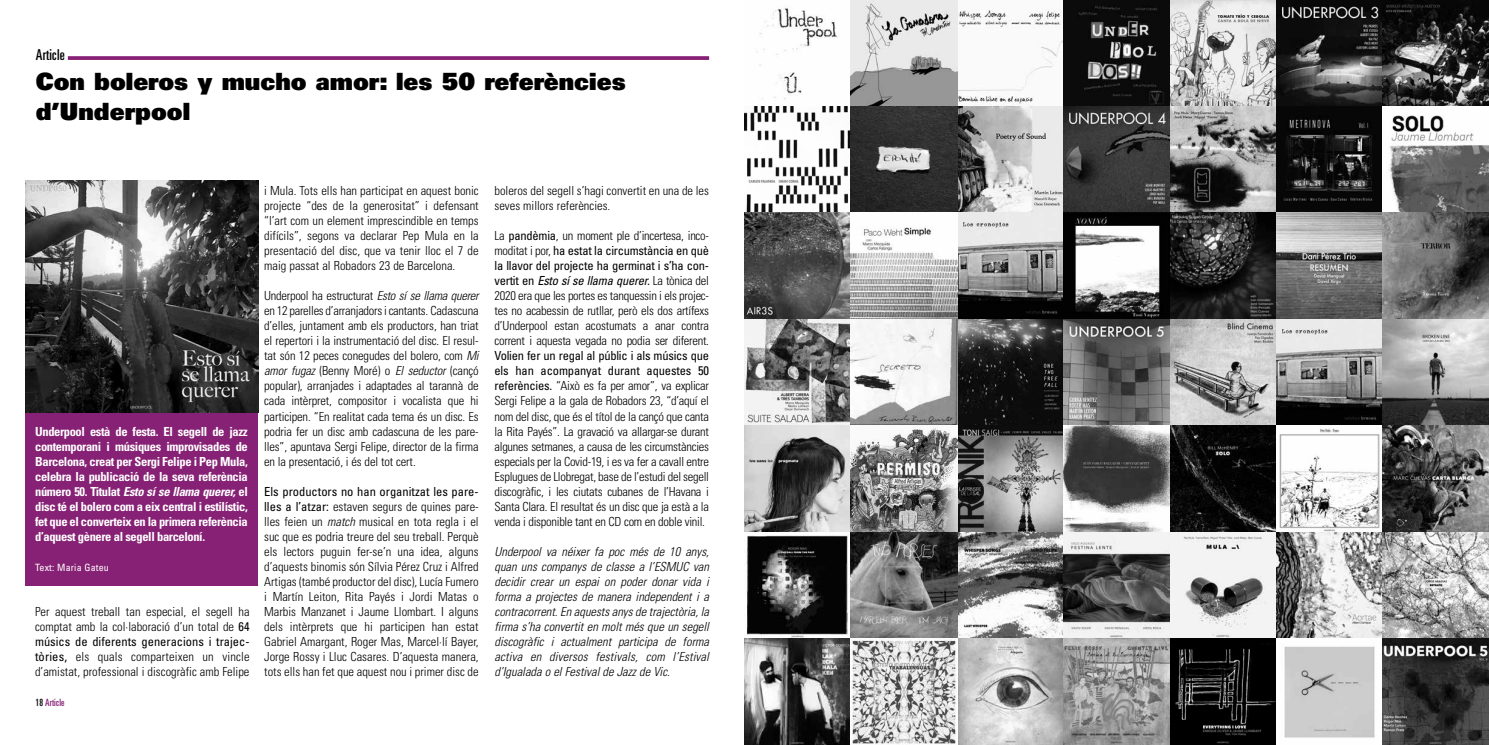
<style>
.page{position:relative;width:1489px;height:745px;background:#fff}
.page>*{position:absolute;margin:0;border:0;box-sizing:border-box;transform-origin:0 0}
.t1{font:23.75px/30px "Univers LT Std X Black";color:#000}
.t2{font:ultra-condensed 15px "Univers LT Std";letter-spacing:.02em;color:#000}
.t3{font:300 condensed 12.5px/15px "Univers LT Std";color:#000;text-align:justify}
.t4{font:italic 300 condensed 12.5px/15px "Univers LT Std";color:#000;text-align:justify}
.t5{font:700 condensed 12.5px/15px "Univers LT Std";letter-spacing:-.03em;color:#fff;text-align:justify}
.t6{font:condensed 10px "Univers LT Std";letter-spacing:.015em;color:#fff}
.t7{font:ultra-condensed 10px "Univers LT Std";letter-spacing:.02em;color:#872175}
.s1{font-style:italic}
.s2{font-weight:400}
.s3{color:#000}
.s4{font-weight:400;font-style:italic}
</style>
<div class="page">
<div style="left:25px;top:405px;width:233px;height:180px;background:#872175"></div>
<svg style="left:68px;top:56px;width:641px;height:4px;background:#8d2e7c"></svg>
<img style="left:25px;top:180px;width:233px;height:232px">
<img style="left:744px;top:0;width:744px;height:744px">
<p class="t2" style="left:36px;top:46px;width:31px">Article</p>
<h1 class="t1" style="left:36px;top:66px;width:591px">Con boleros y mucho amor: les 50 referències d’Underpool</h1>
<p class="t5" style="left:35px;top:423px;width:214px">Underpool està de festa. El segell de jazz contemporani i músiques improvisades de Barcelona, creat per Sergi Felipe i Pep Mula, celebra la publicació de la seva referència número 50. Titulat <span class="s1">Esto sí se llama querer,</span> el disc té el bolero com a eix central i estilístic, fet que el converteix en la primera referència d’aquest gènere al segell barceloní.</p>
<p class="t6" style="left:35px;top:560px;width:75px">Text: Maria Gateu</p>
<p class="t3" style="left:35px;top:603px;width:216px">Per aquest treball tan especial, el segell ha comptat amb la col·laboració d’un total de <span class="s2">64 músics de diferents generacions i trajec&shy;tòries,</span> els quals comparteixen un vincle d’amistat, professional i discogràfic amb Felipe</p>
<p class="t7" style="left:35px;top:696px;width:31px"><span class="s3">18</span> Article</p>
<p class="t3" style="left:264px;top:183px;width:216px">i Mula. Tots ells han participat en aquest bonic projecte “des de la generositat” i defensant “l’art com un element imprescindible en temps difícils”, segons va declarar Pep Mula en la presentació del disc, que va tenir lloc el 7 de maig passat al Robadors 23 de Barcelona.</p>
<p class="t3" style="left:264px;top:288px;width:216px">Underpool ha estructurat <span class="s1">Esto sí se llama querer </span>en 12 parelles d’arranjadors i cantants. Cadascuna d’elles, juntament amb els productors, han triat el repertori i la instrumentació del disc. El resul&shy;tat són 12 peces conegudes del bolero, com <span class="s1">Mi amor fugaz</span> (Benny Moré) o <span class="s1">El seductor</span> (cançó popular), arranjades i adaptades al tarannà de cada intèrpret, compositor i vocalista que hi participen. “En realitat cada tema és un disc. Es podria fer un disc amb cadascuna de les pare&shy;lles”, apuntava Sergi Felipe, director de la firma en la presentació, i és del tot cert.</p>
<p class="t3" style="left:264px;top:483px;width:216px"><span class="s2">Els productors no han organitzat les pare&shy;lles a l’atzar:</span> estaven segurs de quines pare&shy;lles feien un <span class="s1">match</span> musical en tota regla i el suc que es podria treure del seu treball. Perquè els lectors puguin fer-se’n una idea, alguns d’aquests binomis són Sílvia Pérez Cruz i Alfred Artigas (també productor del disc), Lucía Fumero i Martín Leiton, Rita Payés i Jordi Matas o Marbis Manzanet i Jaume Llombart. I alguns dels intèrprets que hi participen han estat Gabriel Amargant, Roger Mas, Marcel·lí Bayer, Jorge Rossy i Lluc Casares. D’aquesta manera, tots ells han fet que aquest nou i primer disc de</p>
<p class="t3" style="left:494px;top:183px;width:216px">boleros del segell s’hagi convertit en una de les seves millors referències.</p>
<p class="t3" style="left:494px;top:228px;width:216px">La <span class="s2">pandèmia</span>, un moment ple d’incertesa, inco&shy;moditat i por, <span class="s2">ha estat la circumstància en què la llavor del projecte ha germinat i s’ha con&shy;vertit en</span> <span class="s4">Esto sí se llama querer.</span> La tònica del 2020 era que les portes es tanquessin i els projec&shy;tes no acabessin de rutllar, però els dos artífexs d’Underpool estan acostumats a anar contra corrent i aquesta vegada no podia ser diferent.</p>
<p class="t3" style="left:494px;top:348px;width:216px"><span class="s2">Volien fer un regal al públic i als músics que els han acompanyat durant aquestes 50 referències.</span> “Això es fa per amor”, va explicar Sergi Felipe a la gala de Robadors 23, “d’aquí el nom del disc, que és el títol de la cançó que canta la Rita Payés”. La gravació va allargar-se durant algunes setmanes, a causa de les circumstàncies especials per la Covid-19, i es va fer a cavall entre Esplugues de Llobregat, base de l’estudi del segell discogràfic, i les ciutats cubanes de l’Havana i Santa Clara. El resultat és un disc que ja està a la venda i disponible tant en CD com en doble vinil.</p>
<p class="t4" style="left:494px;top:543px;width:216px">Underpool va néixer fa poc més de 10 anys, quan uns companys de classe a l’ESMUC van decidir crear un espai on poder donar vida i forma a projectes de manera independent i a contracorrent. En aquests anys de trajectòria, la firma s’ha convertit en molt més que un segell discogràfic i actualment participa de forma activa en diversos festivals, com l’Estival d’Igualada o el Festival de Jazz de Vic.</p>
</div>
